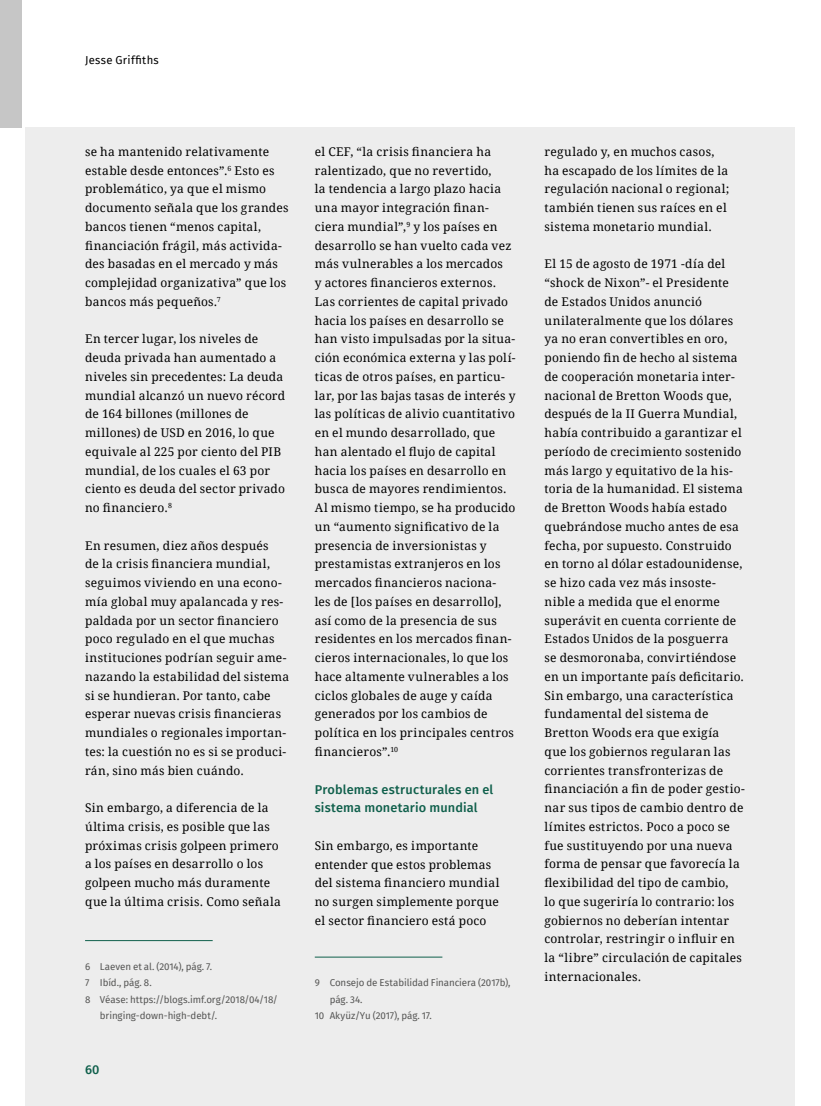
<style>
.page{position:relative;width:821px;height:1106px;background:#fff}
.page>*{position:absolute;margin:0;border:0;box-sizing:border-box;transform-origin:0 0}
.t1{font:500 12.75px/18.8px "Fira Sans";letter-spacing:.01em;color:#10604c}
.t2{font:12px/18.8px "Droid Serif";letter-spacing:.02em;color:#000}
.t3{font:11.25px "Fira Sans";letter-spacing:.03em;color:#000}
.t4{font:9.75px "Fira Sans";letter-spacing:-.01em;color:#575756}
</style>
<div class="page">
<div style="left:26px;top:128px;width:769px;height:978px;background:#ededed"></div>
<div style="left:0;top:0;width:21px;height:128px;background:#c6c6c6"></div>
<hr style="left:85px;top:940px;width:128px;height:1px;background:#10604c">
<hr style="left:315px;top:956px;width:127px;height:1px;background:#10604c">
<p class="t3" style="left:85px;top:51px;width:75px">Jesse Griffiths</p>
<p class="t2" style="left:85px;top:142px;width:205px">se ha mantenido relativamente estable desde entonces”.<sup>6</sup> Esto es problemático, ya que el mismo documento señala que los grandes bancos tienen “menos capital, financiación frágil, más activida&shy;des basadas en el mercado y más complejidad organizativa” que los bancos más pequeños.<sup>7</sup></p>
<p class="t2" style="left:85px;top:329px;width:202px">En tercer lugar, los niveles de deuda privada han aumentado a niveles sin precedentes: La deuda mundial alcanzó un nuevo récord de 164 billones (millones de millones) de USD en 2016, lo que equivale al 225 por ciento del PIB mundial, de los cuales el 63 por ciento es deuda del sector privado no financiero.<sup>8</sup></p>
<p class="t2" style="left:85px;top:535px;width:206px">En resumen, diez años después<br>de la crisis financiera mundial, seguimos viviendo en una econo&shy;mía global muy apalancada y res&shy;paldada por un sector financiero poco regulado en el que muchas instituciones podrían seguir ame&shy;nazando la estabilidad del sistema si se hundieran. Por tanto, cabe esperar nuevas crisis financieras mundiales o regionales importan&shy;tes: la cuestión no es si se produci&shy;rán, sino más bien cuándo.</p>
<p class="t2" style="left:85px;top:798px;width:197px">Sin embargo, a diferencia de la última crisis, es posible que las próximas crisis golpeen primero a los países en desarrollo o los golpeen mucho más duramente que la última crisis. Como señala</p>
<p class="t4" style="left:85px;top:959px;width:129px">6 Laeven et al. (2014), pág. 7.</p>
<p class="t4" style="left:85px;top:975px;width:68px">7 Ibíd., pág. 8.</p>
<p class="t4" style="left:85px;top:992px;width:194px">8 Véase: https://blogs.imf.org/2018/04/18/</p>
<p class="t4" style="left:100px;top:1008px;width:119px">bringing-down-high-debt/.</p>
<p class="t1" style="left:85px;top:1059px;width:16px">60</p>
<p class="t2" style="left:315px;top:142px;width:202px">el CEF, “la crisis financiera ha ralentizado, que no revertido,<br>la tendencia a largo plazo hacia una mayor integración finan&shy;ciera mundial”,<sup>9</sup> y los países en desarrollo se han vuelto cada vez más vulnerables a los mercados<br>y actores financieros externos.<br>Las corrientes de capital privado hacia los países en desarrollo se han visto impulsadas por la situa&shy;ción económica externa y las polí&shy;ticas de otros países, en particu&shy;lar, por las bajas tasas de interés y las políticas de alivio cuantitativo en el mundo desarrollado, que han alentado el flujo de capital hacia los países en desarrollo en busca de mayores rendimientos.<br>Al mismo tiempo, se ha producido un “aumento significativo de la presencia de inversionistas y prestamistas extranjeros en los mercados financieros naciona-<br>les de [los países en desarrollo], así como de la presencia de sus residentes en los mercados finan&shy;cieros internacionales, lo que los hace altamente vulnerables a los ciclos globales de auge y caída generados por los cambios de política en los principales centros financieros”.<sup>10</sup></p>
<p class="t1" style="left:315px;top:779px;width:180px">Problemas estructurales en el sistema monetario mundial</p>
<p class="t2" style="left:315px;top:835px;width:186px">Sin embargo, es importante entender que estos problemas del sistema financiero mundial no surgen simplemente porque el sector financiero está poco</p>
<p class="t4" style="left:315px;top:975px;width:197px">9 Consejo de Estabilidad Financiera (2017b),</p>
<p class="t4" style="left:330px;top:992px;width:34px">pág. 34.</p>
<p class="t4" style="left:315px;top:1008px;width:119px">10 Akyüz/Yu (2017), pág. 17.</p>
<p class="t2" style="left:544px;top:142px;width:186px">regulado y, en muchos casos, ha escapado de los límites de la regulación nacional o regional; también tienen sus raíces en el sistema monetario mundial.</p>
<p class="t2" style="left:544px;top:254px;width:202px">El 15 de agosto de 1971 -día del “shock de Nixon”- el Presidente de Estados Unidos anunció unilateralmente que los dólares ya no eran convertibles en oro, poniendo fin de hecho al sistema de cooperación monetaria inter&shy;nacional de Bretton Woods que, después de la II Guerra Mundial, había contribuido a garantizar el período de crecimiento sostenido más largo y equitativo de la his&shy;toria de la humanidad. El sistema de Bretton Woods había estado quebrándose mucho antes de esa fecha, por supuesto. Construido en torno al dólar estadounidense, se hizo cada vez más insoste&shy;nible a medida que el enorme superávit en cuenta corriente de<br>Estados Unidos de la posguerra<br>se desmoronaba, convirtiéndose en un importante país deficitario.<br>Sin embargo, una característica fundamental del sistema de<br>Bretton Woods era que exigía<br>que los gobiernos regularan las corrientes transfronterizas de financiación a fin de poder gestio&shy;nar sus tipos de cambio dentro de límites estrictos. Poco a poco se fue sustituyendo por una nueva forma de pensar que favorecía la flexibilidad del tipo de cambio,<br>lo que sugeriría lo contrario: los gobiernos no deberían intentar controlar, restringir o influir en la “libre” circulación de capitales internacionales.</p>
</div>
